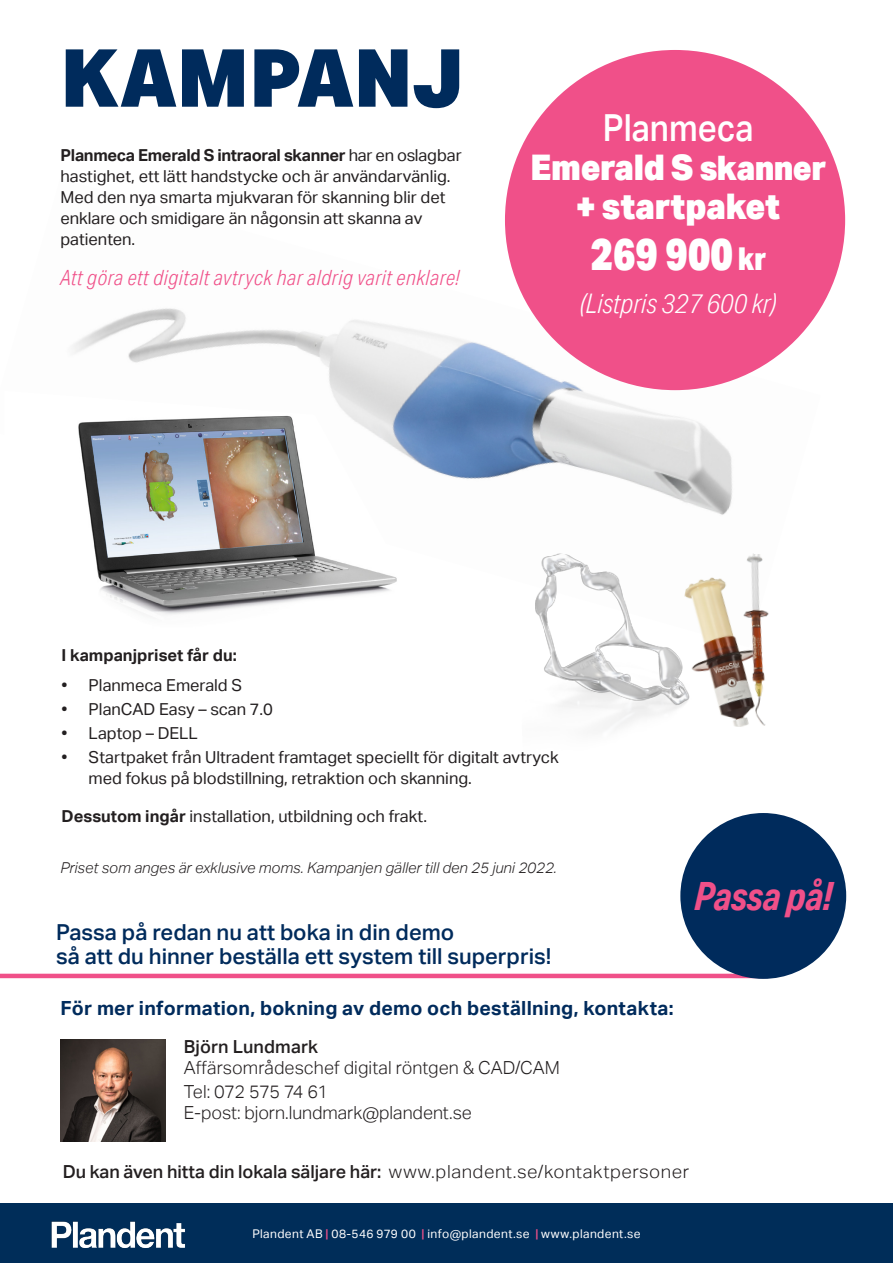
<style>
.page{position:relative;width:893px;height:1263px;background:#fff}
.page>*{position:absolute;margin:0;border:0;box-sizing:border-box;transform-origin:0 0}
.Otsikko{font:900 80.25px "Aktiv Grotesk Cd";color:#002b5c;scale:1.15 1}
.t1{font:900 45px "Aktiv Grotesk Cd";color:#fff}
.t2{font:italic 700 39px "Aktiv Grotesk Cd";letter-spacing:-.01em;color:#f05089}
.t3{font:500 37.35px "Aktiv Grotesk";color:#fff;scale:.88 1}
.t4{font:900 35.25px "Aktiv Grotesk";letter-spacing:-.01em;color:#fff;scale:.93 1}
.t5{font:italic 300 27px "Aktiv Grotesk Cd";color:#fff}
.t6{font:500 22.05px "Aktiv Grotesk";color:#002b5c}
.t7{font:italic 300 21px "Aktiv Grotesk Cd";letter-spacing:.02em;color:#f05089}
.Otsikko-2{font:700 19.5px "Aktiv Grotesk";letter-spacing:.015em;color:#002b5c}
.Otsikko-3{font:500 18px "Aktiv Grotesk";color:#231f20}
.t8{font:300 18px "Aktiv Grotesk";color:#231f20}
.t9{font:300 18px "Aktiv Grotesk";letter-spacing:-.035em;color:#231f20}
.t10{font:16.5px/21px "Aktiv Grotesk";color:#231f20}
.t11{font:700 16.5px "Aktiv Grotesk";color:#231f20}
.t12{font:italic 300 15px "Aktiv Grotesk";color:#231f20}
.Otsikko-4{font:12px "Aktiv Grotesk";letter-spacing:.035em;color:#fff}
.s1{font-weight:700}
.s2{font-size:33.75px}
.s3{font-size:31.5px}
.s4{font-weight:300}
.s5{font-weight:500;color:#f05089}
</style>
<div class="page">
<img style="left:73px;top:179px;width:748px;height:336px">
<div style="left:0;top:1203px;width:893px;height:60px;background:#002d59"></div>
<img style="left:51px;top:1221px;width:134px;height:27px">
<div style="left:505px;top:50px;width:340px;height:340px;background:#f05089;border-radius:50%"></div>
<img style="left:60px;top:1039px;width:106px;height:102px">
<img style="left:535px;top:553px;width:234px;height:176px">
<img style="left:73px;top:391px;width:410px;height:224px">
<hr style="left:0;top:974px;width:768px;height:4px;background:#f05089">
<div style="left:680px;top:813px;width:166px;height:166px;background:#002b5c;border-radius:50%"></div>
<p class="Otsikko" style="left:60px;top:27px;width:352px">KAMPANJ</p>
<p class="t10" style="left:60px;top:144px;width:403px"><span class="s1">Planmeca Emerald S intraoral skanner</span> har en oslagbar hastighet, ett lätt handstycke och är användarvänlig.</p>
<p class="t10" style="left:60px;top:186px;width:387px">Med den nya smarta mjukvaran för skanning blir det enklare och smidigare än någonsin att skanna av patienten.</p>
<p class="t7" style="left:60px;top:266px;width:401px">Att göra ett digitalt avtryck har aldrig varit enklare!</p>
<p class="t3" style="left:603px;top:106px;width:173px">Planmeca</p>
<p class="t4" style="left:530px;top:144px;width:319px">Emerald S <span class="s2">skanner</span></p>
<p class="t4" style="left:576px;top:183px;width:221px">+ startpaket</p>
<p class="t1" style="left:590px;top:225px;width:177px">269 900 <span class="s3">kr</span></p>
<p class="t5" style="left:580px;top:288px;width:198px">(Listpris 327 600 kr)</p>
<p class="t11" style="left:62px;top:646px;width:177px">I kampanjpriset får du:</p>
<p class="t10" style="left:62px;top:675px;width:182px">• Planmeca Emerald S</p>
<p class="t10" style="left:62px;top:699px;width:213px">• PlanCAD Easy – scan 7.0</p>
<p class="t10" style="left:62px;top:723px;width:138px">• Laptop – DELL</p>
<p class="t10" style="left:89px;top:747px;width:471px;text-indent:-27px">• Startpaket från Ultradent framtaget speciellt för digitalt avtryck med fokus på blodstillning, retraktion och skanning.</p>
<p class="t10" style="left:62px;top:806px;width:367px"><span class="s1">Dessutom ingår</span> installation, utbildning och frakt.</p>
<p class="t12" style="left:60px;top:859px;width:498px">Priset som anges är exklusive moms. Kampanjen gäller till den 25 juni 2022.</p>
<p class="t6" style="left:56px;top:919px;width:400px">Passa på redan nu att boka in din demo</p>
<p class="t6" style="left:56px;top:943px;width:497px">så att du hinner beställa ett system till superpris!</p>
<p class="Otsikko-2" style="left:60px;top:997px;width:615px">För mer information, bokning av demo och beställning, kontakta:</p>
<p class="Otsikko-3" style="left:184px;top:1036px;width:136px">Björn Lundmark</p>
<p class="t8" style="left:184px;top:1057px;width:377px">Affärsområdeschef digital röntgen &amp; CAD/CAM</p>
<p class="t9" style="left:184px;top:1081px;width:146px">Tel: 072 575 74 61</p>
<p class="t8" style="left:184px;top:1102px;width:289px">E-post: bjorn.lundmark@plandent.se</p>
<p class="t2" style="left:694px;top:872px;width:140px">Passa på!</p>
<p class="Otsikko-3" style="left:63px;top:1161px;width:628px">Du kan även hitta din lokala säljare här: <span class="s4">www.plandent.se/kontaktpersoner</span></p>
<p class="Otsikko-4" style="left:252px;top:1226px;width:390px">Plandent AB <span class="s5">|</span> 08-546 979 00 <span class="s5">|</span> info@plandent.se <span class="s5">|</span> www.plandent.se</p>
</div>
